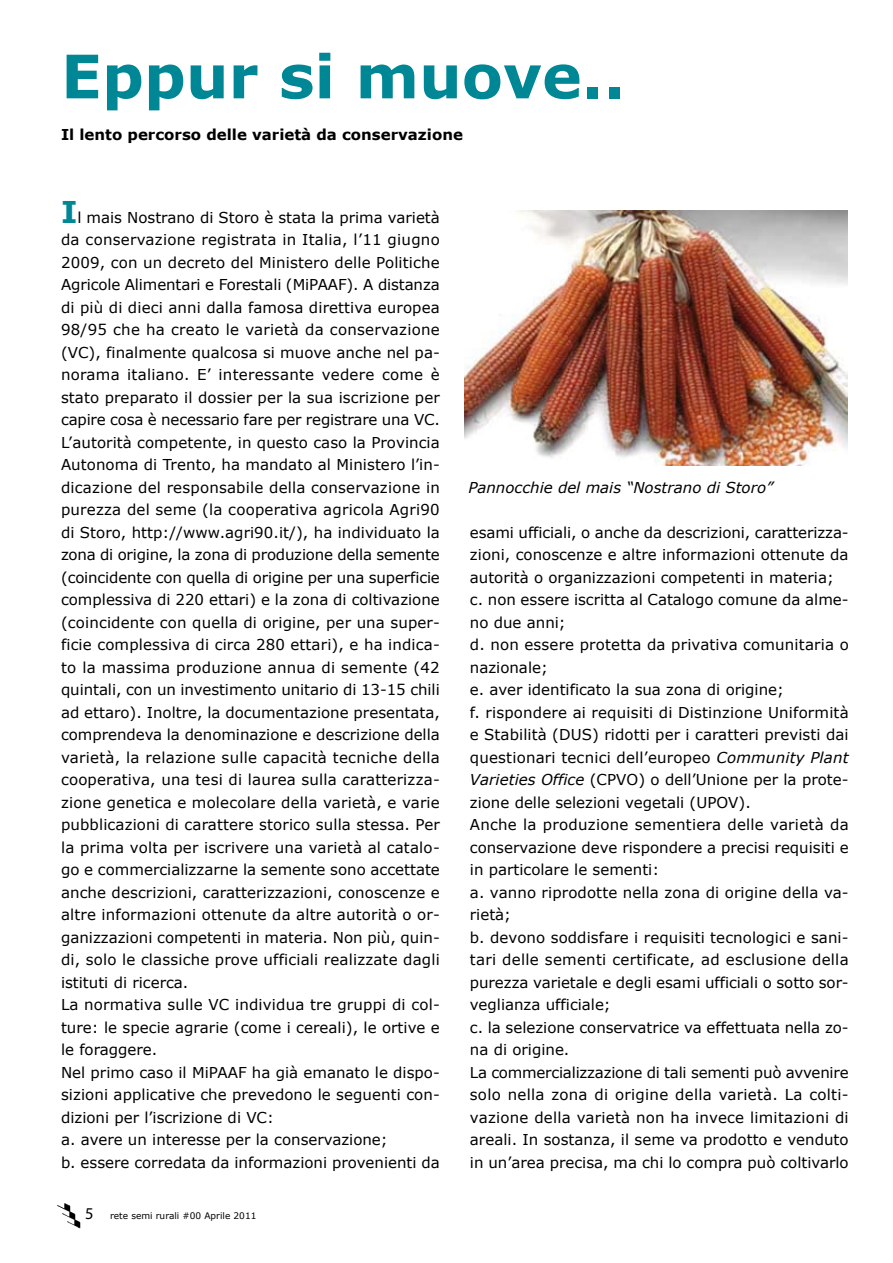
<style>
.page{position:relative;width:893px;height:1263px;background:#fff}
.page>*{position:absolute;margin:0;border:0;box-sizing:border-box;transform-origin:0 0}
.t1{font:700 60px "Verdana";color:#008795}
.t2{font:15px/22.5px "Verdana";letter-spacing:.005em;color:#000}
.t3{font:700 15px "Verdana";color:#000}
.t4{font:italic 15px "Verdana";color:#000}
.t5{font:9px "Verdana";color:#000}
.s1{font-weight:700;font-size:30px;color:#008795}
.s2{font-style:italic}
</style>
<div class="page">
<img style="left:57px;top:1203px;width:24px;height:26px">
<img style="left:465px;top:211px;width:383px;height:255px">
<h1 class="t1" style="left:61px;top:38px;width:566px">Eppur si muove..</h1>
<p class="t3" style="left:61px;top:125px;width:403px">Il lento percorso delle varietà da conservazione</p>
<p class="t2" style="left:61px;top:205px;width:380px"><span class="s1">I</span>l mais Nostrano di Storo è stata la prima varietà da conservazione registrata in Italia, l’11 giugno 2009, con un decreto del Ministero delle Politiche Agricole Alimentari e Forestali (MiPAAF). A distanza di più di dieci anni dalla famosa direttiva europea 98/95 che ha creato le varietà da conservazione (VC), finalmente qualcosa si muove anche nel pa&shy;norama italiano. E’ interessante vedere come è stato preparato il dossier per la sua iscrizione per capire cosa è necessario fare per registrare una VC.<br>L’autorità competente, in questo caso la Provincia Autonoma di Trento, ha mandato al Ministero l’in&shy;dicazione del responsabile della conservazione in purezza del seme (la cooperativa agricola Agri90 di Storo, http://www.agri90.it/), ha individuato la zona di origine, la zona di produzione della semente (coincidente con quella di origine per una superficie complessiva di 220 ettari) e la zona di coltivazione (coincidente con quella di origine, per una super&shy;ficie complessiva di circa 280 ettari), e ha indica&shy;to la massima produzione annua di semente (42 quintali, con un investimento unitario di 13-15 chili ad ettaro). Inoltre, la documentazione presentata, comprendeva la denominazione e descrizione della varietà, la relazione sulle capacità tecniche della cooperativa, una tesi di laurea sulla caratterizza&shy;zione genetica e molecolare della varietà, e varie pubblicazioni di carattere storico sulla stessa. Per la prima volta per iscrivere una varietà al catalo&shy;go e commercializzarne la semente sono accettate anche descrizioni, caratterizzazioni, conoscenze e altre informazioni ottenute da altre autorità o or&shy;ganizzazioni competenti in materia. Non più, quin&shy;di, solo le classiche prove ufficiali realizzate dagli istituti di ricerca.<br>La normativa sulle VC individua tre gruppi di col&shy;ture: le specie agrarie (come i cereali), le ortive e le foraggere.<br>Nel primo caso il MiPAAF ha già emanato le dispo&shy;sizioni applicative che prevedono le seguenti con&shy;dizioni per l’iscrizione di VC:<br>a. avere un interesse per la conservazione;<br>b. essere corredata da informazioni provenienti da</p>
<p class="t5" style="left:110px;top:1210px;width:148px">rete semi rurali #00 Aprile 2011</p>
<p class="t4" style="left:468px;top:478px;width:306px">Pannocchie del mais “Nostrano di Storo”</p>
<p class="t2" style="left:470px;top:520px;width:380px">esami ufficiali, o anche da descrizioni, caratterizza&shy;zioni, conoscenze e altre informazioni ottenute da autorità o organizzazioni competenti in materia; c. non essere iscritta al Catalogo comune da alme&shy;no due anni;<br>d. non essere protetta da privativa comunitaria o nazionale;<br>e. aver identificato la sua zona di origine;<br>f. rispondere ai requisiti di Distinzione Uniformità e Stabilità (DUS) ridotti per i caratteri previsti dai questionari tecnici dell’europeo <span class="s2">Community Plant Varieties Office</span> (CPVO) o dell’Unione per la prote&shy;zione delle selezioni vegetali (UPOV).<br>Anche la produzione sementiera delle varietà da conservazione deve rispondere a precisi requisiti e in particolare le sementi:<br>a. vanno riprodotte nella zona di origine della va&shy;rietà;<br>b. devono soddisfare i requisiti tecnologici e sani&shy;tari delle sementi certificate, ad esclusione della purezza varietale e degli esami ufficiali o sotto sor&shy;veglianza ufficiale;<br>c. la selezione conservatrice va effettuata nella zo&shy;na di origine.<br>La commercializzazione di tali sementi può avvenire solo nella zona di origine della varietà. La colti&shy;vazione della varietà non ha invece limitazioni di areali. In sostanza, il seme va prodotto e venduto in un’area precisa, ma chi lo compra può coltivarlo</p>
</div>
